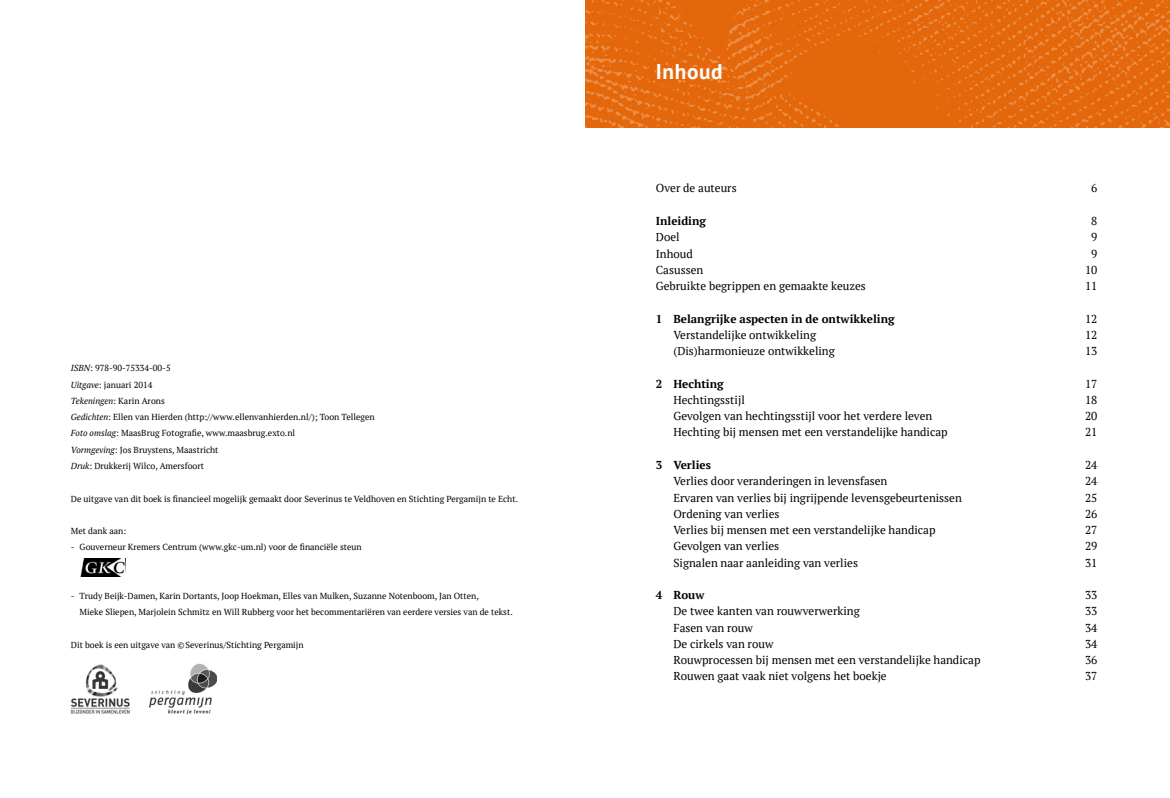
<style>
.page{position:relative;width:1170px;height:798px;background:#fff}
.page>*{position:absolute;margin:0;border:0;box-sizing:border-box;transform-origin:0 0}
.t1{font:700 21.25px "PT Sans";color:#fff}
.t2{font:11.5px "PT Serif";color:#000}
.t3{font:700 11.5px "PT Serif";color:#000}
.t4{font:8.75px/16.2px "PT Serif";color:#000}
.s1{font-style:italic}
</style>
<div class="page">
<img style="left:585px;top:0;width:584px;height:127px">
<img style="left:80px;top:558px;width:45px;height:18px">
<img style="left:70px;top:664px;width:60px;height:50px">
<img style="left:150px;top:663px;width:66px;height:50px">
<p class="t4" style="left:71px;top:360px;width:305px"><span class="s1">ISBN</span>: 978-90-75334-00-5<br><span class="s1">Uitgave</span>: januari 2014<br><span class="s1">Tekeningen</span>: Karin Arons<br><span class="s1">Gedichten</span>: Ellen van Hierden (http://www.ellenvanhierden.nl/); Toon Tellegen <span class="s1">Foto omslag</span>: MaasBrug Fotografie, www.maasbrug.exto.nl<br><span class="s1">Vormgeving</span>: Jos Bruystens, Maastricht<br><span class="s1">Druk</span>: Drukkerij Wilco, Amersfoort</p>
<p class="t4" style="left:71px;top:490px;width:448px">De uitgave van dit boek is financieel mogelijk gemaakt door Severinus te Veldhoven en Stichting Pergamijn te Echt.</p>
<p class="t4" style="left:71px;top:522px;width:57px">Met dank aan:</p>
<p class="t4" style="left:71px;top:538px;width:292px">- Gouverneur Kremers Centrum (www.gkc-um.nl) voor de financiële steun</p>
<p class="t4" style="left:80px;top:587px;width:434px;text-indent:-9px">- Trudy Beijk-Damen, Karin Dortants, Joop Hoekman, Elles van Mulken, Suzanne Notenboom, Jan Otten,<br>Mieke Sliepen, Marjolein Schmitz en Will Rubberg voor het becommentariëren van eerdere versies van de tekst.</p>
<p class="t4" style="left:71px;top:636px;width:234px">Dit boek is een uitgave van © Severinus/Stichting Pergamijn</p>
<h1 class="t1" style="left:656px;top:57px;width:68px">Inhoud</h1>
<h2 class="t2" style="left:656px;top:181px;width:82px">Over de auteurs</h2>
<h2 class="t2" style="left:1091px;top:181px;width:8px">6</h2>
<h2 class="t3" style="left:656px;top:213px;width:52px">Inleiding</h2>
<h2 class="t2" style="left:1091px;top:213px;width:8px">8</h2>
<h2 class="t2" style="left:656px;top:230px;width:25px">Doel</h2>
<h2 class="t2" style="left:1091px;top:230px;width:8px">9</h2>
<h2 class="t2" style="left:656px;top:246px;width:38px">Inhoud</h2>
<h2 class="t2" style="left:1091px;top:246px;width:8px">9</h2>
<h2 class="t2" style="left:656px;top:262px;width:49px">Casussen</h2>
<h2 class="t2" style="left:1085px;top:262px;width:14px">10</h2>
<h2 class="t2" style="left:656px;top:278px;width:211px">Gebruikte begrippen en gemaakte keuzes</h2>
<h2 class="t2" style="left:1085px;top:278px;width:14px">11</h2>
<h2 class="t3" style="left:656px;top:311px;width:240px">1 Belangrijke aspecten in de ontwikkeling</h2>
<h2 class="t2" style="left:1085px;top:311px;width:14px">12</h2>
<h2 class="t2" style="left:673px;top:327px;width:144px">Verstandelijke ontwikkeling</h2>
<h2 class="t2" style="left:1085px;top:327px;width:14px">12</h2>
<h2 class="t2" style="left:673px;top:343px;width:163px">(Dis)harmonieuze ontwikkeling</h2>
<h2 class="t2" style="left:1085px;top:343px;width:14px">13</h2>
<h2 class="t3" style="left:656px;top:376px;width:69px">2 Hechting</h2>
<h2 class="t2" style="left:1085px;top:376px;width:14px">17</h2>
<h2 class="t2" style="left:673px;top:392px;width:73px">Hechtingsstijl</h2>
<h2 class="t2" style="left:1085px;top:392px;width:14px">18</h2>
<h2 class="t2" style="left:673px;top:408px;width:260px">Gevolgen van hechtingsstijl voor het verdere leven</h2>
<h2 class="t2" style="left:1085px;top:408px;width:14px">20</h2>
<h2 class="t2" style="left:673px;top:425px;width:276px">Hechting bij mensen met een verstandelijke handicap</h2>
<h2 class="t2" style="left:1085px;top:425px;width:14px">21</h2>
<h2 class="t3" style="left:656px;top:457px;width:56px">3 Verlies</h2>
<h2 class="t2" style="left:1085px;top:457px;width:14px">24</h2>
<h2 class="t2" style="left:673px;top:473px;width:215px">Verlies door veranderingen in levensfasen</h2>
<h2 class="t2" style="left:1085px;top:473px;width:14px">24</h2>
<h2 class="t2" style="left:673px;top:490px;width:290px">Ervaren van verlies bij ingrijpende levensgebeurtenissen</h2>
<h2 class="t2" style="left:1085px;top:490px;width:14px">25</h2>
<h2 class="t2" style="left:673px;top:506px;width:108px">Ordening van verlies</h2>
<h2 class="t2" style="left:1085px;top:506px;width:14px">26</h2>
<h2 class="t2" style="left:673px;top:522px;width:263px">Verlies bij mensen met een verstandelijke handicap</h2>
<h2 class="t2" style="left:1085px;top:522px;width:14px">27</h2>
<h2 class="t2" style="left:673px;top:538px;width:107px">Gevolgen van verlies</h2>
<h2 class="t2" style="left:1085px;top:538px;width:14px">29</h2>
<h2 class="t2" style="left:673px;top:555px;width:186px">Signalen naar aanleiding van verlies</h2>
<h2 class="t2" style="left:1085px;top:555px;width:14px">31</h2>
<h2 class="t3" style="left:656px;top:587px;width:50px">4 Rouw</h2>
<h2 class="t2" style="left:1085px;top:587px;width:14px">33</h2>
<h2 class="t2" style="left:673px;top:603px;width:188px">De twee kanten van rouwverwerking</h2>
<h2 class="t2" style="left:1085px;top:603px;width:14px">33</h2>
<h2 class="t2" style="left:673px;top:620px;width:81px">Fasen van rouw</h2>
<h2 class="t2" style="left:1085px;top:620px;width:14px">34</h2>
<h2 class="t2" style="left:673px;top:636px;width:101px">De cirkels van rouw</h2>
<h2 class="t2" style="left:1085px;top:636px;width:14px">34</h2>
<h2 class="t2" style="left:673px;top:652px;width:308px">Rouwprocessen bij mensen met een verstandelijke handicap</h2>
<h2 class="t2" style="left:1085px;top:652px;width:14px">36</h2>
<h2 class="t2" style="left:673px;top:668px;width:215px">Rouwen gaat vaak niet volgens het boekje</h2>
<h2 class="t2" style="left:1085px;top:668px;width:14px">37</h2>
</div>
